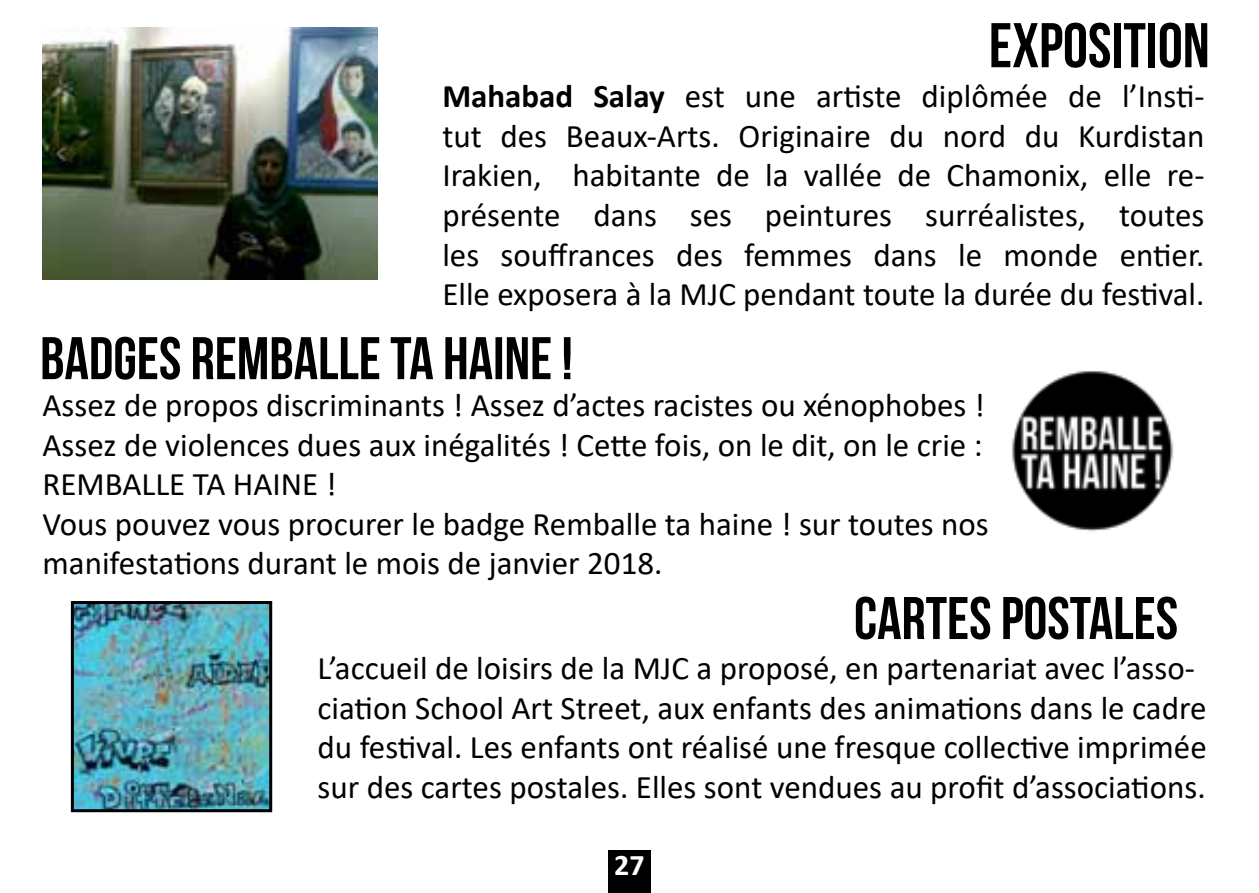
<style>
.page{position:relative;width:1259px;height:893px;background:#fff}
.page>*{position:absolute;margin:0;border:0;box-sizing:border-box;transform-origin:0 0}
.t1{font:63px "Bebas Neue";color:#000}
.t2{font:33px/39.6px "Calibri";color:#000}
.t3{font:700 30px "Calibri";color:#fff}
.s1{font-weight:700}
</style>
<div class="page">
<div style="left:608px;top:850px;width:43px;height:43px;background:#000"></div>
<svg style="left:43px;top:337px;width:527px;height:43px"></svg>
<img style="left:1012px;top:371px;width:162px;height:161px">
<img style="left:75px;top:605px;width:193px;height:203px">
<div style="left:71px;top:601px;width:201px;height:211px;border:3px solid #000"></div>
<svg style="left:856px;top:596px;width:320px;height:43px"></svg>
<img style="left:43px;top:27px;width:334px;height:252px">
<h1 class="t1" style="left:989px;top:11px;width:222px">EXPOSITION</h1>
<p class="t2" style="left:442px;top:76px;width:764px;text-align:justify"><span class="s1">Mahabad Salay</span> est une artiste diplômée de l’Insti&shy;tut des Beaux-Arts. Originaire du nord du Kurdistan Irakien, habitante de la vallée de Chamonix, elle re&shy;présente dans ses peintures surréalistes, toutes les souffrances des femmes dans le monde entier.<br>Elle exposera à la MJC pendant toute la durée du festival.</p>
<p class="t2" style="left:43px;top:384px;width:948px">Assez de propos discriminants ! Assez d’actes racistes ou xénophobes !<br>Assez de violences dues aux inégalités ! Cette fois, on le dit, on le crie :<br>REMBALLE TA HAINE !<br>Vous pouvez vous procurer le badge Remballe ta haine ! sur toutes nos manifestations durant le mois de janvier 2018.</p>
<p class="t2" style="left:317px;top:647px;width:890px">L’accueil de loisirs de la MJC a proposé, en partenariat avec l’asso&shy;ciation School Art Street, aux enfants des animations dans le cadre du festival. Les enfants ont réalisé une fresque collective imprimée sur des cartes postales. Elles sont vendues au profit d’associations.</p>
<p class="t3" style="left:614px;top:844px;width:32px">27</p>
</div>
